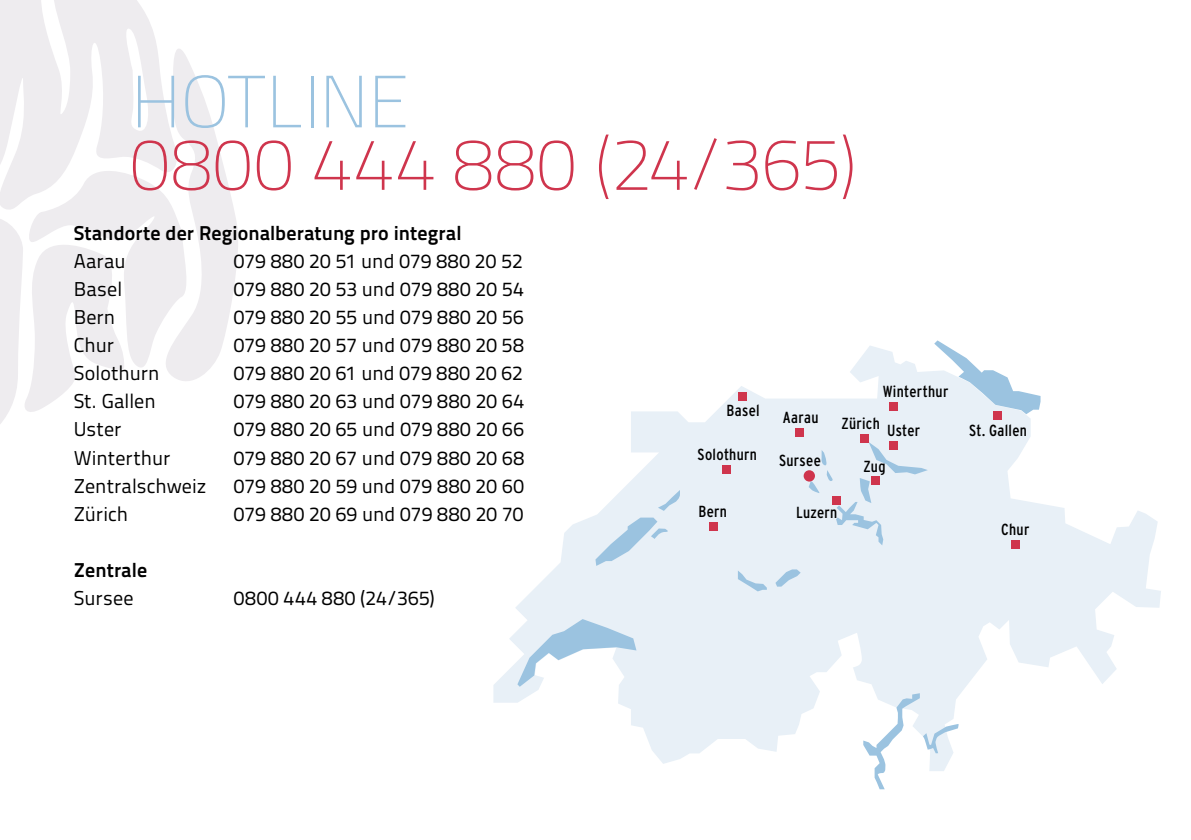
<style>
.page{position:relative;width:1191px;height:840px;background:#fff}
.page>*{position:absolute;margin:0;border:0;box-sizing:border-box;transform-origin:0 0}
.t1{font:100 73.6px "Titillium Text 22 L";letter-spacing:.03em;color:#cf354d}
.t2{font:100 73.6px "Titillium Text 22 L";letter-spacing:-.015em;color:#9bc3e0}
.t3{font:20px "Titillium Text 22 L";letter-spacing:.01em;color:#000}
.t4{font:700 20px "Titillium Text 22 L";letter-spacing:.005em;color:#000}
.t5{font:20px "Titillium Text 22 L";letter-spacing:.04em;color:#000}
.t6{font:condensed 16px "Interstate";letter-spacing:.02em;color:#000}
</style>
<div class="page">
<svg style="left:0;top:0;width:238px;height:424px;fill:#eeecef"></svg>
<svg style="left:493px;top:346px;width:668px;height:418px;fill:#e8f0f7"></svg>
<svg style="left:517px;top:618px;width:119px;height:68px"></svg>
<svg style="left:738px;top:570px;width:29px;height:21px"></svg>
<svg style="left:775px;top:569px;width:25px;height:17px"></svg>
<svg style="left:658px;top:489px;width:22px;height:21px"></svg>
<svg style="left:595px;top:517px;width:76px;height:48px;background:#d1e2f0"></svg>
<svg style="left:808px;top:441px;width:120px;height:104px;background:#e0ebf4"></svg>
<svg style="left:863px;top:692px;width:96px;height:96px"></svg>
<svg style="left:934px;top:340px;width:106px;height:74px"></svg>
<div style="left:795px;top:428px;width:8px;height:9px;background:#cf354d"></div>
<div style="left:803px;top:470px;width:12px;height:11px;background:#cf354d;border-radius:50%"></div>
<div style="left:860px;top:433px;width:9px;height:9px;background:#cf354d"></div>
<div style="left:709px;top:521px;width:9px;height:9px;background:#cf354d"></div>
<div style="left:1011px;top:539px;width:8px;height:9px;background:#cf354d"></div>
<div style="left:722px;top:465px;width:9px;height:8px;background:#cf354d"></div>
<div style="left:993px;top:410px;width:8px;height:9px;background:#cf354d"></div>
<div style="left:889px;top:441px;width:8px;height:9px;background:#cf354d"></div>
<div style="left:889px;top:401px;width:9px;height:9px;background:#cf354d"></div>
<div style="left:738px;top:392px;width:8px;height:8px;background:#cf354d"></div>
<div style="left:832px;top:496px;width:9px;height:8px;background:#cf354d"></div>
<div style="left:871px;top:475px;width:8px;height:9px;background:#cf354d"></div>
<h1 class="t2" style="left:130px;top:49px;width:281px">HOTLINE</h1>
<h1 class="t1" style="left:130px;top:111px;width:729px">0800 444 880 (24/365)</h1>
<p class="t4" style="left:74px;top:218px;width:389px">Standorte der Regionalberatung pro integral</p>
<p class="t3" style="left:74px;top:246px;width:53px">Aarau</p>
<p class="t3" style="left:234px;top:246px;width:290px">079 880 20 51 und 079 880 20 52</p>
<p class="t3" style="left:74px;top:274px;width:50px">Basel</p>
<p class="t3" style="left:234px;top:274px;width:291px">079 880 20 53 und 079 880 20 54</p>
<p class="t3" style="left:74px;top:302px;width:43px">Bern</p>
<p class="t3" style="left:234px;top:302px;width:291px">079 880 20 55 und 079 880 20 56</p>
<p class="t3" style="left:74px;top:330px;width:42px">Chur</p>
<p class="t3" style="left:234px;top:330px;width:291px">079 880 20 57 und 079 880 20 58</p>
<p class="t3" style="left:74px;top:358px;width:87px">Solothurn</p>
<p class="t3" style="left:234px;top:358px;width:290px">079 880 20 61 und 079 880 20 62</p>
<p class="t3" style="left:74px;top:386px;width:84px">St. Gallen</p>
<p class="t3" style="left:234px;top:386px;width:292px">079 880 20 63 und 079 880 20 64</p>
<p class="t3" style="left:74px;top:414px;width:49px">Uster</p>
<p class="t3" style="left:234px;top:414px;width:292px">079 880 20 65 und 079 880 20 66</p>
<p class="t3" style="left:74px;top:442px;width:98px">Winterthur</p>
<p class="t3" style="left:234px;top:442px;width:292px">079 880 20 67 und 079 880 20 68</p>
<p class="t3" style="left:74px;top:470px;width:134px">Zentralschweiz</p>
<p class="t3" style="left:234px;top:470px;width:292px">079 880 20 59 und 079 880 20 60</p>
<p class="t3" style="left:74px;top:498px;width:56px">Zürich</p>
<p class="t3" style="left:234px;top:498px;width:291px">079 880 20 69 und 079 880 20 70</p>
<p class="t4" style="left:74px;top:554px;width:75px">Zentrale</p>
<p class="t3" style="left:74px;top:582px;width:61px">Sursee</p>
<p class="t5" style="left:234px;top:582px;width:202px">0800 444 880 (24/365)</p>
<p class="t6" style="left:726px;top:401px;width:35px">Basel</p>
<p class="t6" style="left:697px;top:445px;width:61px">Solothurn</p>
<p class="t6" style="left:698px;top:501px;width:30px">Bern</p>
<p class="t6" style="left:783px;top:408px;width:37px">Aarau</p>
<p class="t6" style="left:779px;top:451px;width:43px">Sursee</p>
<p class="t6" style="left:882px;top:382px;width:67px">Winterthur</p>
<p class="t6" style="left:841px;top:414px;width:40px">Zürich</p>
<p class="t6" style="left:887px;top:421px;width:35px">Uster</p>
<p class="t6" style="left:969px;top:421px;width:59px">St. Gallen</p>
<p class="t6" style="left:863px;top:457px;width:24px">Zug</p>
<p class="t6" style="left:796px;top:503px;width:43px">Luzern</p>
<p class="t6" style="left:1001px;top:520px;width:30px">Chur</p>
</div>
